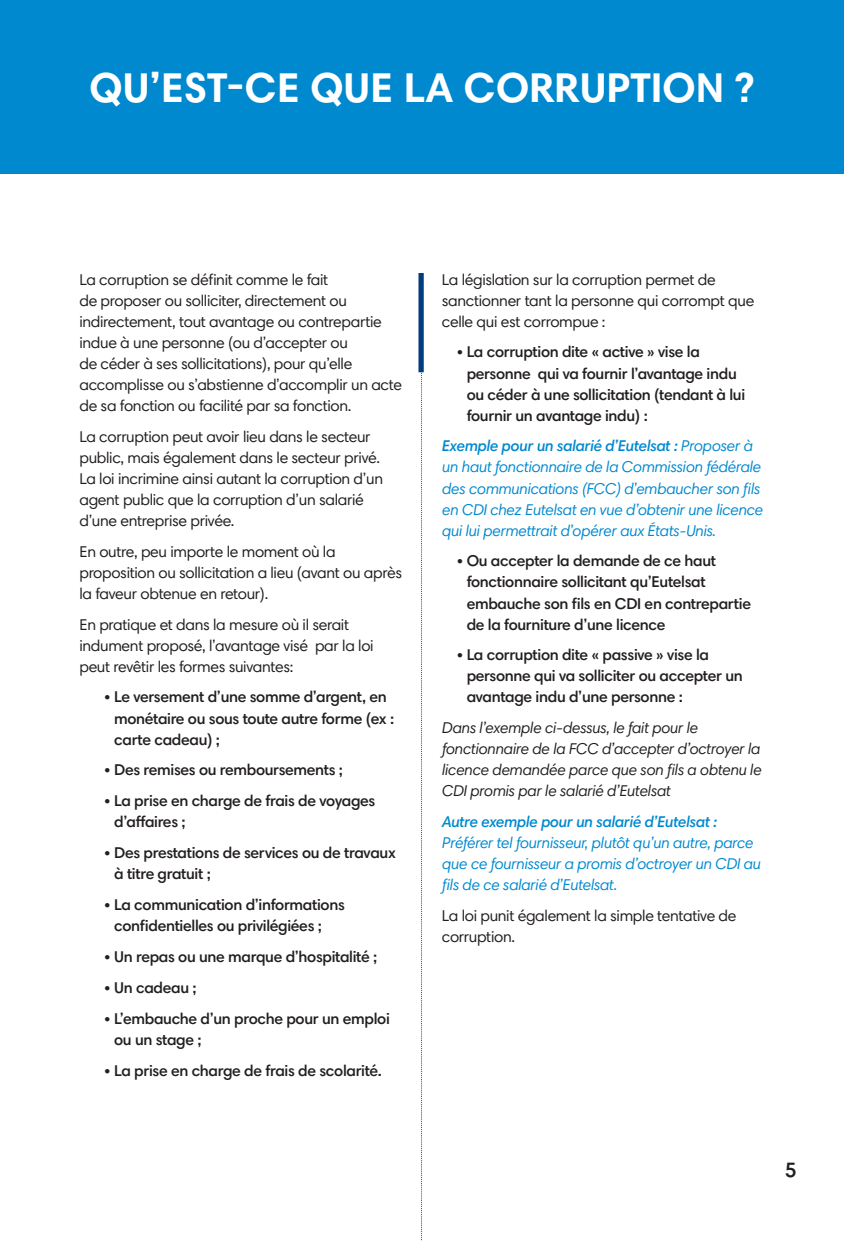
<style>
.page{position:relative;width:844px;height:1241px;background:#fff}
.page>*{position:absolute;margin:0;border:0;box-sizing:border-box;transform-origin:0 0}
.Style_de_paragraphe{font:700 42px "Harmonia Sans Pro Cyr";color:#fff}
.t1{font:600 21px "Harmonia Sans Pro Cyr";color:#231f20}
.t2{font:15.75px/21px "Harmonia Sans Pro Cyr";letter-spacing:-.02em;color:#231f20}
.t3{font:600 15.75px/21px "Harmonia Sans Pro Cyr";letter-spacing:-.02em;color:#231f20}
.t4{font:italic 15.75px/21px "Harmonia Sans Pro Cyr";letter-spacing:-.02em;color:#0089cf}
.t5{font:italic 15.75px/21px "Harmonia Sans Pro Cyr";letter-spacing:-.02em;color:#231f20}
.s1{font-weight:600}
</style>
<div class="page">
<div style="left:0;top:0;width:843px;height:174px;background:#0089cf"></div>
<svg style="left:421px;top:372px;width:1px;height:869px"></svg>
<div style="left:418px;top:273px;width:5px;height:99px;background:#013d7d"></div>
<p class="Style_de_paragraphe" style="left:90px;top:61px;width:666px">QU’EST-CE QUE LA CORRUPTION ?</p>
<p class="t2" style="left:79px;top:268px;width:324px">La corruption se définit comme le fait<br>de proposer ou solliciter, directement ou indirectement, tout avantage ou contrepartie indue à une personne (ou d’accepter ou<br>de céder à ses sollicitations), pour qu’elle accomplisse ou s’abstienne d’accomplir un acte de sa fonction ou facilité par sa fonction.</p>
<p class="t2" style="left:79px;top:425px;width:305px">La corruption peut avoir lieu dans le secteur public, mais également dans le secteur privé.<br>La loi incrimine ainsi autant la corruption d’un agent public que la corruption d’un salarié d’une entreprise privée.</p>
<p class="t2" style="left:79px;top:540px;width:324px">En outre, peu importe le moment où la proposition ou sollicitation a lieu (avant ou après la faveur obtenue en retour).</p>
<p class="t2" style="left:79px;top:613px;width:296px">En pratique et dans la mesure où il serait indument proposé, l’avantage visé par la loi peut revêtir les formes suivantes:</p>
<p class="t3" style="left:114px;top:686px;width:281px;text-indent:-10px">• Le versement d’une somme d’argent, en monétaire ou sous toute autre forme (ex : carte cadeau) ;</p>
<p class="t3" style="left:104px;top:759px;width:240px">• Des remises ou remboursements ;</p>
<p class="t3" style="left:114px;top:790px;width:263px;text-indent:-10px">• La prise en charge de frais de voyages d’affaires ;</p>
<p class="t3" style="left:114px;top:842px;width:283px;text-indent:-10px">• Des prestations de services ou de travaux à titre gratuit ;</p>
<p class="t3" style="left:114px;top:894px;width:232px;text-indent:-10px">• La communication d’informations confidentielles ou privilégiées ;</p>
<p class="t3" style="left:104px;top:945px;width:274px">• Un repas ou une marque d’hospitalité ;</p>
<p class="t3" style="left:104px;top:976px;width:94px">• Un cadeau ;</p>
<p class="t3" style="left:114px;top:1007px;width:277px;text-indent:-10px">• L’embauche d’un proche pour un emploi ou un stage ;</p>
<p class="t3" style="left:104px;top:1059px;width:279px">• La prise en charge de frais de scolarité.</p>
<p class="t2" style="left:441px;top:268px;width:314px">La législation sur la corruption permet de sanctionner tant la personne qui corrompt que celle qui est corrompue :</p>
<p class="t3" style="left:466px;top:341px;width:280px;text-indent:-10px">• La corruption dite « active » vise la personne qui va fournir l’avantage indu ou céder à une sollicitation (tendant à lui fournir un avantage indu) :</p>
<p class="t4" style="left:441px;top:435px;width:323px"><span class="s1">Exemple pour un salarié d’Eutelsat :</span> Proposer à un haut fonctionnaire de la Commission fédérale des communications (FCC) d’embaucher son fils en CDI chez Eutelsat en vue d’obtenir une licence qui lui permettrait d’opérer aux États-Unis.</p>
<p class="t3" style="left:466px;top:550px;width:286px;text-indent:-10px">• Ou accepter la demande de ce haut fonctionnaire sollicitant qu’Eutelsat embauche son fils en CDI en contrepartie de la fourniture d’une licence</p>
<p class="t3" style="left:466px;top:644px;width:277px;text-indent:-10px">• La corruption dite « passive » vise la personne qui va solliciter ou accepter un avantage indu d’une personne :</p>
<p class="t5" style="left:441px;top:717px;width:321px">Dans l’exemple ci-dessus, le fait pour le fonctionnaire de la FCC d’accepter d’octroyer la licence demandée parce que son fils a obtenu le CDI promis par le salarié d’Eutelsat</p>
<p class="t4" style="left:441px;top:811px;width:320px"><span class="s1">Autre exemple pour un salarié d’Eutelsat :<br></span>Préférer tel fournisseur, plutôt qu’un autre, parce que ce fournisseur a promis d’octroyer un CDI au fils de ce salarié d’Eutelsat.</p>
<p class="t2" style="left:441px;top:905px;width:296px">La loi punit également la simple tentative de corruption.</p>
<h2 class="t1" style="left:784px;top:1156px;width:13px">5</h2>
</div>
